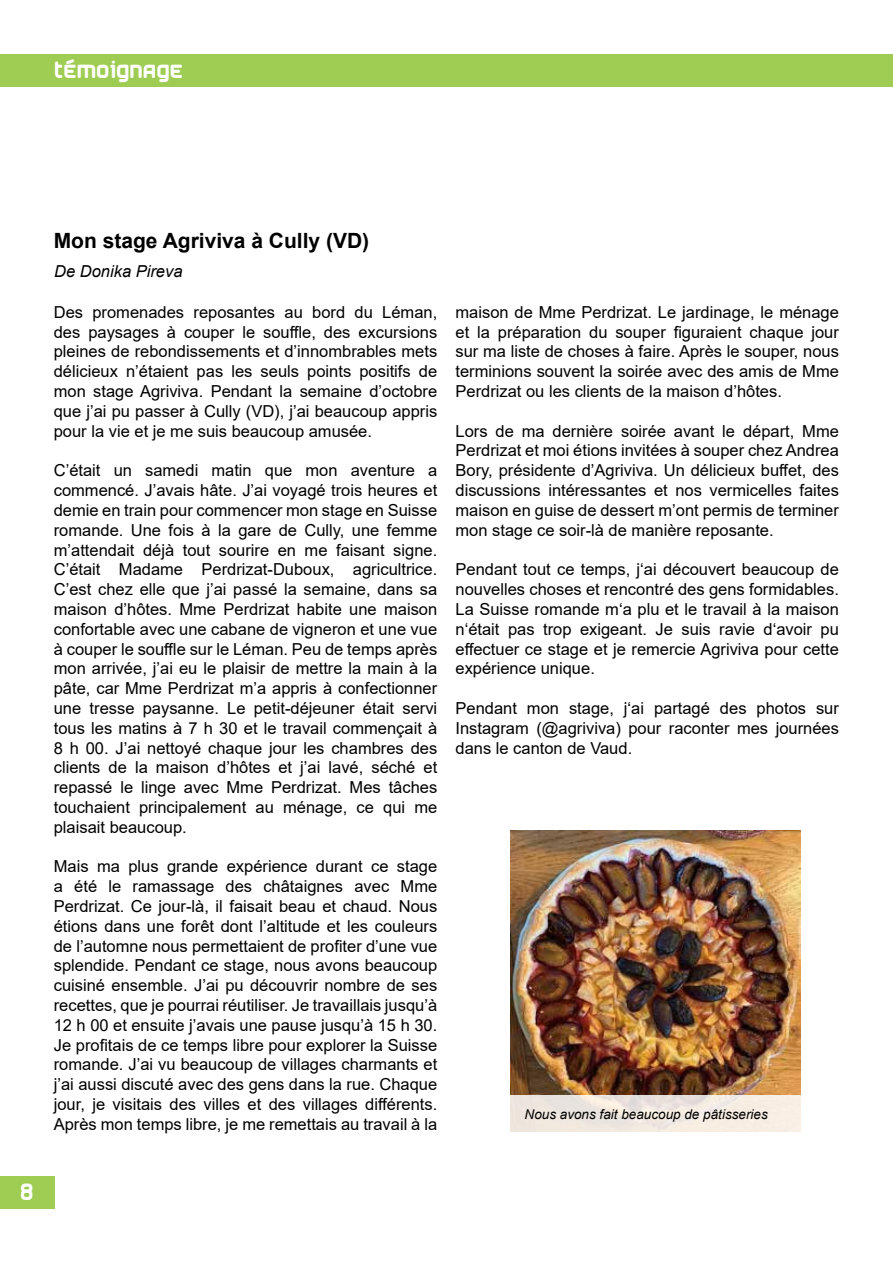
<style>
.page{position:relative;width:893px;height:1263px;background:#fff}
.page>*{position:absolute;margin:0;border:0;box-sizing:border-box;transform-origin:0 0}
.t1{font:700 21px "Arial";color:#000}
.t2{font:21px "Airstrip Four";color:#fff}
.t3{font:16.5px/19.8px "Arial";color:#000;text-align:justify}
.t4{font:italic 16.5px "Arial";color:#000}
.t5{font:italic 13.5px "Arial";color:#000}
</style>
<div class="page">
<div style="left:0;top:54px;width:893px;height:32px;background:#9fcd54"></div>
<div style="left:0;top:1177px;width:54px;height:32px;background:#9fcd54"></div>
<img style="left:510px;top:830px;width:290px;height:265px">
<svg style="left:510px;top:1095px;width:291px;height:37px;background:#f1e8e0"></svg>
<p class="t2" style="left:54px;top:59px;width:130px">TÉMOIGNAGE</p>
<p class="t2" style="left:20px;top:1181px;width:15px">8</p>
<p class="t1" style="left:54px;top:226px;width:317px">Mon stage Agriviva à Cully (VD)</p>
<p class="t4" style="left:54px;top:261px;width:130px">De Donika Pireva</p>
<p class="t3" style="left:54px;top:302px;width:385px">Des promenades reposantes au bord du Léman, des paysages à couper le souffle, des excursions pleines de rebondissements et d’innombrables mets délicieux n’étaient pas les seuls points positifs de mon stage Agriviva. Pendant la semaine d’octobre que j’ai pu passer à Cully (VD), j’ai beaucoup appris pour la vie et je me suis beaucoup amusée.</p>
<p class="t3" style="left:54px;top:460px;width:385px">C’était un samedi matin que mon aventure a commencé. J’avais hâte. J’ai voyagé trois heures et demie en train pour commencer mon stage en Suisse romande. Une fois à la gare de Cully, une femme m’attendait déjà tout sourire en me faisant signe.<br>C’était Madame Perdrizat-Duboux, agricultrice.<br>C’est chez elle que j’ai passé la semaine, dans sa maison d’hôtes. Mme Perdrizat habite une maison confortable avec une cabane de vigneron et une vue à couper le souffle sur le Léman. Peu de temps après mon arrivée, j’ai eu le plaisir de mettre la main à la pâte, car Mme Perdrizat m’a appris à confectionner une tresse paysanne. Le petit-déjeuner était servi tous les matins à 7 h 30 et le travail commençait à 8 h 00. J’ai nettoyé chaque jour les chambres des clients de la maison d’hôtes et j’ai lavé, séché et repassé le linge avec Mme Perdrizat. Mes tâches touchaient principalement au ménage, ce qui me plaisait beaucoup.</p>
<p class="t3" style="left:54px;top:856px;width:385px">Mais ma plus grande expérience durant ce stage a été le ramassage des châtaignes avec Mme Perdrizat. Ce jour-là, il faisait beau et chaud. Nous étions dans une forêt dont l’altitude et les couleurs de l’automne nous permettaient de profiter d’une vue splendide. Pendant ce stage, nous avons beaucoup cuisiné ensemble. J’ai pu découvrir nombre de ses recettes, que je pourrai réutiliser. Je travaillais jusqu’à 12 h 00 et ensuite j’avais une pause jusqu’à 15 h 30.<br>Je profitais de ce temps libre pour explorer la Suisse romande. J’ai vu beaucoup de villages charmants et j’ai aussi discuté avec des gens dans la rue. Chaque jour, je visitais des villes et des villages différents.<br>Après mon temps libre, je me remettais au travail à la</p>
<p class="t3" style="left:455px;top:302px;width:385px">maison de Mme Perdrizat. Le jardinage, le ménage et la préparation du souper figuraient chaque jour sur ma liste de choses à faire. Après le souper, nous terminions souvent la soirée avec des amis de Mme Perdrizat ou les clients de la maison d’hôtes.</p>
<p class="t3" style="left:455px;top:421px;width:385px">Lors de ma dernière soirée avant le départ, Mme Perdrizat et moi étions invitées à souper chez Andrea Bory, présidente d’Agriviva. Un délicieux buffet, des discussions intéressantes et nos vermicelles faites maison en guise de dessert m’ont permis de terminer mon stage ce soir-là de manière reposante.</p>
<p class="t3" style="left:455px;top:559px;width:385px">Pendant tout ce temps, j‘ai découvert beaucoup de nouvelles choses et rencontré des gens formidables.<br>La Suisse romande m‘a plu et le travail à la maison n‘était pas trop exigeant. Je suis ravie d‘avoir pu effectuer ce stage et je remercie Agriviva pour cette expérience unique.</p>
<p class="t3" style="left:455px;top:698px;width:385px">Pendant mon stage, j‘ai partagé des photos sur Instagram (@agriviva) pour raconter mes journées dans le canton de Vaud.</p>
<p class="t5" style="left:525px;top:1105px;width:245px">Nous avons fait beaucoup de pâtisseries</p>
</div>
